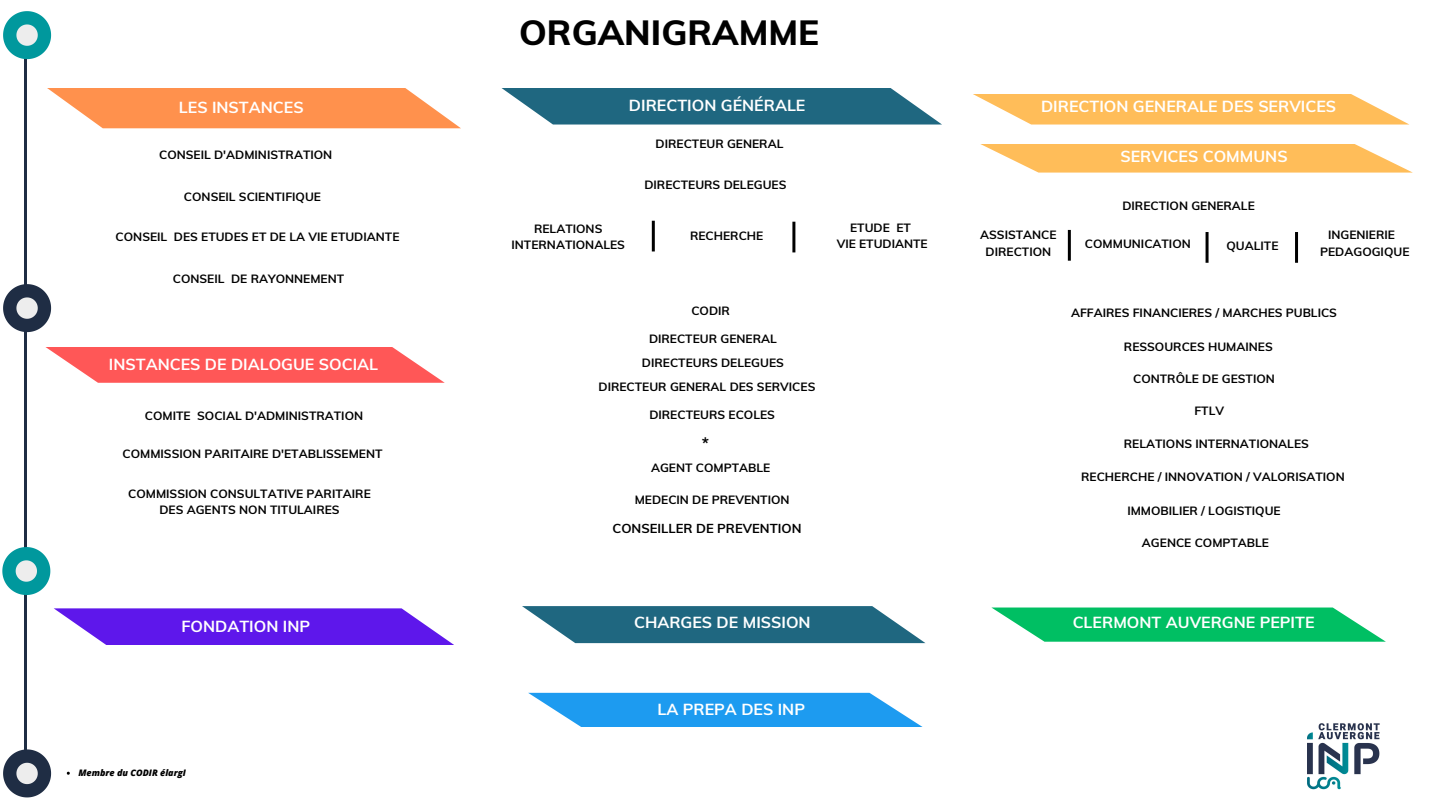
<style>
.page{position:relative;width:1440px;height:810px;background:#fff}
.page>*{position:absolute;margin:0;border:0;box-sizing:border-box;transform-origin:0 0}
.t1{font:800 35px "Muli";color:#000}
.t2{font:700 16px "Muli";color:#fff}
.t3{font:700 16px "Muli";color:#000}
.t4{font:700 13px "Muli";color:#000}
.t5{font:700 12px "Muli";color:#000}
.t6{font:italic 800 9px "Open Sans";color:#000}
</style>
<div class="page">
<svg style="left:501px;top:88px;width:440px;height:36px;background:#38788e"></svg>
<svg style="left:522px;top:606px;width:403px;height:37px;background:#3c7b90"></svg>
<svg style="left:528px;top:693px;width:395px;height:34px;background:#3ba8f2"></svg>
<svg style="left:47px;top:88px;width:414px;height:40px;background:#ff9f64"></svg>
<svg style="left:45px;top:347px;width:400px;height:36px;background:#ff6e6e"></svg>
<svg style="left:54px;top:608px;width:400px;height:37px;background:#7437ed"></svg>
<svg style="left:973px;top:94px;width:435px;height:30px;background:#ffc56e"></svg>
<svg style="left:980px;top:144px;width:433px;height:29px;background:#ffc671"></svg>
<svg style="left:992px;top:608px;width:394px;height:34px;background:#24c878"></svg>
<img style="left:1307px;top:723px;width:73px;height:66px">
<hr style="left:652px;top:221px;width:3px;height:30px;background:#000">
<hr style="left:792px;top:222px;width:3px;height:30px;background:#000">
<hr style="left:1068px;top:230px;width:3px;height:31px;background:#000">
<hr style="left:1206px;top:232px;width:3px;height:31px;background:#000">
<hr style="left:1295px;top:232px;width:3px;height:31px;background:#000">
<svg style="left:3px;top:11px;width:48px;height:48px"></svg>
<hr style="left:24px;top:59px;width:2px;height:720px;background:#1f2d44">
<svg style="left:3px;top:284px;width:48px;height:48px"></svg>
<svg style="left:2px;top:547px;width:48px;height:48px"></svg>
<svg style="left:3px;top:749px;width:48px;height:48px"></svg>
<p class="t2" style="left:179px;top:97px;width:126px">LES INSTANCES</p>
<p class="t5" style="left:159px;top:146px;width:175px">CONSEIL D'ADMINISTRATION</p>
<p class="t5" style="left:184px;top:189px;width:139px">CONSEIL SCIENTIFIQUE</p>
<p class="t5" style="left:116px;top:228px;width:285px">CONSEIL DES ETUDES ET DE LA VIE ETUDIANTE</p>
<p class="t5" style="left:173px;top:271px;width:173px">CONSEIL DE RAYONNEMENT</p>
<p class="t2" style="left:109px;top:354px;width:271px">INSTANCES DE DIALOGUE SOCIAL</p>
<p class="t5" style="left:145px;top:408px;width:220px">COMITE SOCIAL D'ADMINISTRATION</p>
<p class="t5" style="left:123px;top:446px;width:262px">COMMISSION PARITAIRE D'ETABLISSEMENT</p>
<p class="t5" style="left:128px;top:486px;width:244px">COMMISSION CONSULTATIVE PARITAIRE</p>
<p class="t5" style="left:159px;top:502px;width:182px">DES AGENTS NON TITULAIRES</p>
<p class="t2" style="left:181px;top:616px;width:130px">FONDATION INP</p>
<p class="t6" style="left:78px;top:767px;width:109px">Membre du CODIR élargI</p>
<p class="t1" style="left:519px;top:10px;width:302px">ORGANIGRAMME</p>
<p class="t2" style="left:629px;top:95px;width:178px">DIRECTION GÉNÉRALE</p>
<p class="t5" style="left:656px;top:136px;width:129px">DIRECTEUR GENERAL</p>
<p class="t5" style="left:644px;top:177px;width:143px">DIRECTEURS DELEGUES</p>
<p class="t5" style="left:534px;top:221px;width:70px">RELATIONS</p>
<p class="t5" style="left:512px;top:237px;width:115px">INTERNATIONALES</p>
<p class="t5" style="left:690px;top:228px;width:75px">RECHERCHE</p>
<p class="t5" style="left:850px;top:219px;width:62px">ETUDE ET</p>
<p class="t5" style="left:837px;top:236px;width:93px">VIE ETUDIANTE</p>
<p class="t5" style="left:691px;top:303px;width:40px">CODIR</p>
<p class="t5" style="left:649px;top:331px;width:129px">DIRECTEUR GENERAL</p>
<p class="t5" style="left:642px;top:355px;width:143px">DIRECTEURS DELEGUES</p>
<p class="t5" style="left:599px;top:379px;width:218px">DIRECTEUR GENERAL DES SERVICES</p>
<p class="t5" style="left:649px;top:406px;width:127px">DIRECTEURS ECOLES</p>
<p class="t3" style="left:702px;top:433px;width:9px">*</p>
<p class="t5" style="left:651px;top:460px;width:121px">AGENT COMPTABLE</p>
<p class="t5" style="left:635px;top:492px;width:156px">MEDECIN DE PREVENTION</p>
<p class="t4" style="left:612px;top:520px;width:191px">CONSEILLER DE PREVENTION</p>
<p class="t2" style="left:634px;top:612px;width:178px">CHARGES DE MISSION</p>
<p class="t2" style="left:658px;top:699px;width:149px">LA PREPA DES INP</p>
<p class="t2" style="left:1041px;top:96px;width:297px">DIRECTION GENERALE DES SERVICES</p>
<p class="t2" style="left:1120px;top:146px;width:169px">SERVICES COMMUNS</p>
<p class="t5" style="left:1122px;top:198px;width:134px">DIRECTION GENERALE</p>
<p class="t5" style="left:980px;top:227px;width:78px">ASSISTANCE</p>
<p class="t5" style="left:986px;top:244px;width:67px">DIRECTION</p>
<p class="t5" style="left:1328px;top:227px;width:69px">INGENIERIE</p>
<p class="t5" style="left:1320px;top:244px;width:91px">PEDAGOGIQUE</p>
<p class="t5" style="left:1085px;top:236px;width:107px">COMMUNICATION</p>
<p class="t5" style="left:1227px;top:238px;width:53px">QUALITE</p>
<p class="t5" style="left:1071px;top:305px;width:267px">AFFAIRES FINANCIERES / MARCHES PUBLICS</p>
<p class="t5" style="left:1124px;top:338px;width:150px">RESSOURCES HUMAINES</p>
<p class="t5" style="left:1133px;top:371px;width:143px">CONTRÔLE DE GESTION</p>
<p class="t5" style="left:1194px;top:403px;width:31px">FTLV</p>
<p class="t5" style="left:1124px;top:436px;width:187px">RELATIONS INTERNATIONALES</p>
<p class="t5" style="left:1081px;top:469px;width:265px">RECHERCHE / INNOVATION / VALORISATION</p>
<p class="t5" style="left:1127px;top:503px;width:155px">IMMOBILIER / LOGISTIQUE</p>
<p class="t5" style="left:1142px;top:535px;width:129px">AGENCE COMPTABLE</p>
<p class="t2" style="left:1073px;top:612px;width:243px">CLERMONT AUVERGNE PEPITE</p>
</div>
